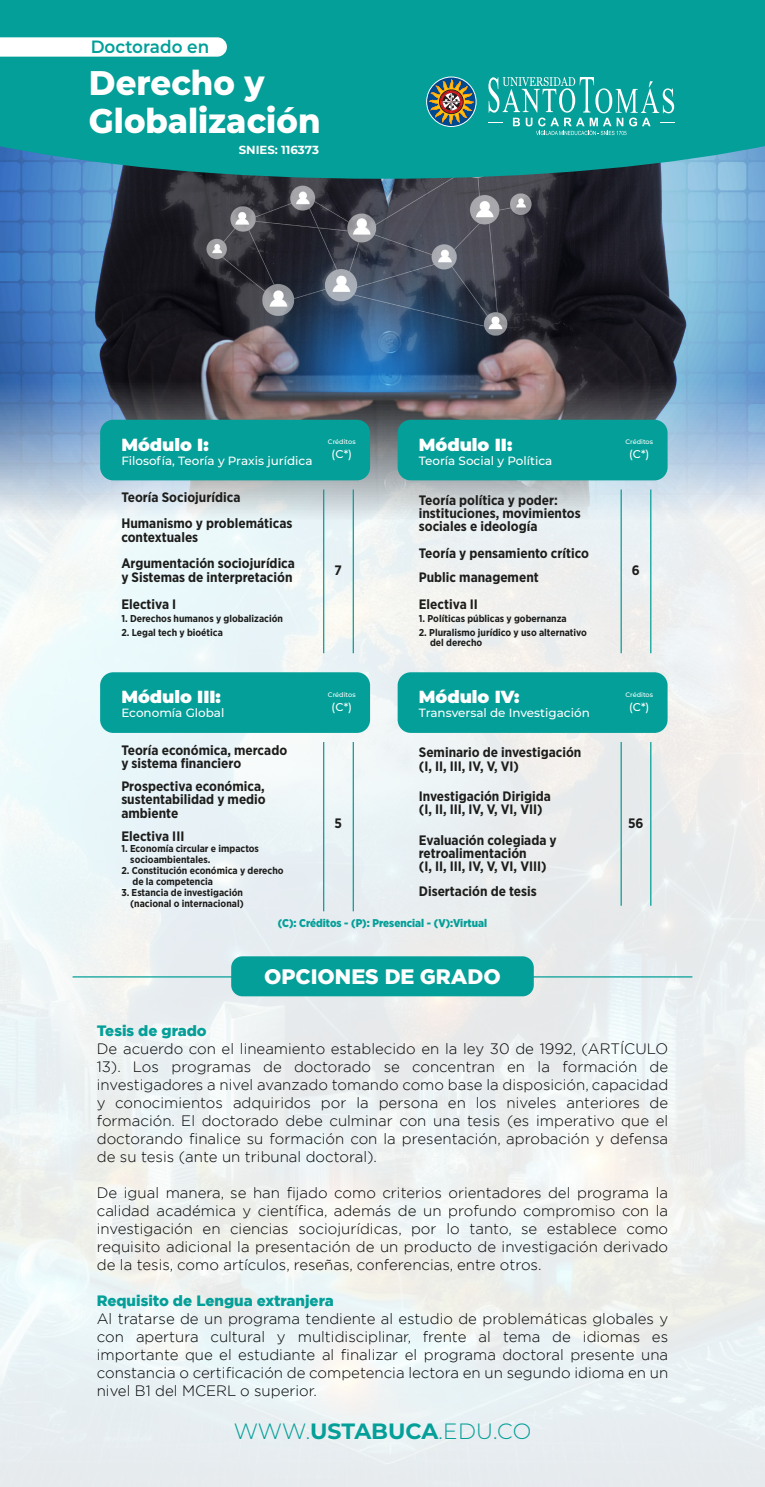
<style>
.page{position:relative;width:765px;height:1487px;background:#fff}
.page>*{position:absolute;margin:0;border:0;box-sizing:border-box;transform-origin:0 0}
.t1{font:800 34.12px/37.9px "Montserrat";color:#fff;scale:.95 1}
.t2{font:300 22.12px "Montserrat";color:#049f98}
.t3{font:900 20.88px "Gotham";color:#fff}
.t4{font:600 17.75px "Montserrat";color:#009f98;scale:.95 1}
.t5{font:900 17.5px "Montserrat";color:#fff}
.t6{font:300 15px/18px "Gotham";color:#000;text-align:justify}
.t7{font:900 15px "Gotham";color:#049f98}
.t8{font:700 13.62px/13.4px "Gotham Narrow";color:#1d1d1b}
.t9{font:500 12px "Montserrat";color:#fff}
.t10{font:700 11.75px "Montserrat";color:#fff}
.t11{font:900 11.25px "Gotham Narrow";color:#049f98}
.t12{font:500 11.25px "Montserrat";color:#fff}
.t13{font:700 10px/10.9px "Gotham Narrow";color:#1d1d1b}
.t14{font:500 6.5px "Montserrat";color:#fff}
.s1{font-weight:700}
</style>
<div class="page">
<img style="left:0;top:521px;width:765px;height:966px">
<img style="left:0;top:179px;width:765px;height:342px">
<svg style="left:0;top:0;width:765px;height:179px;fill:#049f98"></svg>
<svg style="left:0;top:37px;width:227px;height:20px"></svg>
<svg style="left:488px;top:77px;width:186px;height:58px"></svg>
<div style="left:426px;top:77px;width:50px;height:50px;border:1px solid #fff;border-radius:50%"></div>
<svg style="left:429px;top:79px;width:45px;height:45px"></svg>
<div style="left:100px;top:420px;width:270px;height:60px;background:#049f98;border-radius:13px"></div>
<hr style="left:323px;top:489px;width:1px;height:164px;background:#049f98">
<hr style="left:353px;top:489px;width:1px;height:164px;background:#049f98">
<div style="left:398px;top:420px;width:270px;height:60px;background:#049f98;border-radius:13px"></div>
<hr style="left:621px;top:489px;width:1px;height:164px;background:#049f98">
<hr style="left:650px;top:489px;width:1px;height:164px;background:#049f98">
<div style="left:100px;top:672px;width:270px;height:61px;background:#049f98;border-radius:13px"></div>
<hr style="left:323px;top:742px;width:1px;height:169px;background:#049f98">
<hr style="left:353px;top:742px;width:1px;height:169px;background:#049f98">
<div style="left:398px;top:672px;width:270px;height:61px;background:#049f98;border-radius:13px"></div>
<hr style="left:621px;top:742px;width:1px;height:164px;background:#049f98">
<hr style="left:650px;top:742px;width:1px;height:164px;background:#049f98">
<hr style="left:73px;top:976px;width:619px;height:1px;background:#049f98">
<div style="left:231px;top:956px;width:303px;height:40px;background:#049f98;border-radius:11px"></div>
<p class="t4" style="left:91px;top:34px;width:126px">Doctorado en</p>
<h1 class="t1" style="left:89px;top:63px;width:245px">Derecho y<br>Globalización</h1>
<p class="t10" style="left:239px;top:141px;width:82px">SNIES: 116373</p>
<p class="t5" style="left:121px;top:431px;width:89px">Módulo I:</p>
<p class="t9" style="left:121px;top:452px;width:193px">Filosofía, Teoría y Praxis jurídica</p>
<p class="t8" style="left:121px;top:484px;width:173px;line-height:26px">Teoría Sociojurídica<br>Humanismo y problemáticas</p>
<p class="t8" style="left:121px;top:523px;width:175px;line-height:26.9px">contextuales<br>Argumentación sociojurídica</p>
<p class="t8" style="left:121px;top:563px;width:173px;line-height:27px">y Sistemas de interpretación<br>Electiva I</p>
<p class="t13" style="left:121px;top:613px;width:163px">1. Derechos humanos y globalización</p>
<p class="t13" style="left:121px;top:626px;width:103px">2. Legal tech y bioética</p>
<p class="t14" style="left:328px;top:438px;width:29px">Créditos</p>
<p class="t12" style="left:332px;top:446px;width:22px">(C*)</p>
<p class="t8" style="left:334px;top:563px;width:9px">7</p>
<p class="t5" style="left:419px;top:431px;width:95px">Módulo II:</p>
<p class="t9" style="left:419px;top:452px;width:135px">Teoría Social y Política</p>
<p class="t8" style="left:419px;top:493px;width:163px">Teoría política y poder: instituciones, movimientos sociales e ideología</p>
<p class="t8" style="left:419px;top:542px;width:172px;line-height:23.8px">Teoría y pensamiento crítico<br>Public management</p>
<p class="t8" style="left:419px;top:597px;width:61px">Electiva II</p>
<p class="t13" style="left:419px;top:613px;width:149px">1. Políticas públicas y gobernanza</p>
<p class="t13" style="left:430px;top:626px;width:159px;text-indent:-11px">2. Pluralismo jurídico y uso alternativo del derecho</p>
<p class="t14" style="left:625px;top:437px;width:29px">Créditos</p>
<p class="t12" style="left:629px;top:446px;width:22px">(C*)</p>
<p class="t8" style="left:632px;top:563px;width:9px">6</p>
<p class="t5" style="left:121px;top:684px;width:101px">Módulo III:</p>
<p class="t9" style="left:121px;top:705px;width:105px">Economía Global</p>
<p class="t8" style="left:121px;top:743px;width:167px">Teoría económica, mercado y sistema financiero</p>
<p class="t8" style="left:121px;top:779px;width:146px;text-align:justify">Prospectiva económica, sustentabilidad y medio ambiente</p>
<p class="t8" style="left:121px;top:830px;width:65px">Electiva III</p>
<p class="t13" style="left:130px;top:843px;width:130px;text-indent:-9px">1. Economía circular e impactos socioambientales.</p>
<p class="t13" style="left:133px;top:865px;width:153px;text-indent:-11px">2. Constitución económica y derecho de la competencia</p>
<p class="t13" style="left:121px;top:887px;width:124px;text-align:right">3. Estancia de investigación (nacional o internacional)</p>
<p class="t14" style="left:328px;top:690px;width:29px">Créditos</p>
<p class="t12" style="left:332px;top:699px;width:22px">(C*)</p>
<p class="t8" style="left:334px;top:816px;width:9px">5</p>
<p class="t5" style="left:419px;top:684px;width:102px">Módulo IV:</p>
<p class="t9" style="left:419px;top:705px;width:173px">Transversal de Investigación</p>
<p class="t8" style="left:419px;top:746px;width:164px">Seminario de investigación (I, II, III, IV, V, VI)</p>
<p class="t8" style="left:419px;top:789px;width:133px">Investigación Dirigida (I, II, III, IV, V, VI, VII)</p>
<p class="t8" style="left:419px;top:833px;width:139px">Evaluación colegiada y retroalimentación<br>(I, II, III, IV, V, VI, VIII)</p>
<p class="t8" style="left:419px;top:884px;width:119px">Disertación de tesis</p>
<p class="t14" style="left:625px;top:690px;width:29px">Créditos</p>
<p class="t12" style="left:629px;top:699px;width:22px">(C*)</p>
<p class="t8" style="left:628px;top:816px;width:17px">56</p>
<p class="t11" style="left:278px;top:916px;width:211px">(C): Créditos - (P): Presencial - (V):Virtual</p>
<h3 class="t3" style="left:264px;top:962px;width:238px">OPCIONES DE GRADO</h3>
<p class="t7" style="left:97px;top:1020px;width:111px">Tesis de grado</p>
<p class="t6" style="left:97px;top:1039px;width:573px">De acuerdo con el lineamiento establecido en la ley 30 de 1992, (ARTÍCULO 13). Los programas de doctorado se concentran en la formación de investigadores a nivel avanzado tomando como base la disposición, capacidad y conocimientos adquiridos por la persona en los niveles anteriores de formación. El doctorado debe culminar con una tesis (es imperativo que el doctorando finalice su formación con la presentación, aprobación y defensa de su tesis (ante un tribunal doctoral).</p>
<p class="t6" style="left:97px;top:1183px;width:573px">De igual manera, se han fijado como criterios orientadores del programa la calidad académica y científica, además de un profundo compromiso con la investigación en ciencias sociojurídicas, por lo tanto, se establece como requisito adicional la presentación de un producto de investigación derivado de la tesis, como artículos, reseñas, conferencias, entre otros.</p>
<p class="t7" style="left:97px;top:1290px;width:238px">Requisito de Lengua extranjera</p>
<p class="t6" style="left:97px;top:1309px;width:573px">Al tratarse de un programa tendiente al estudio de problemáticas globales y con apertura cultural y multidisciplinar, frente al tema de idiomas es importante que el estudiante al finalizar el programa doctoral presente una constancia o certificación de competencia lectora en un segundo idioma en un nivel B1 del MCERL o superior.</p>
<h2 class="t2" style="left:234px;top:1416px;width:299px">WWW.<span class="s1">USTABUCA</span>.EDU.CO</h2>
</div>
